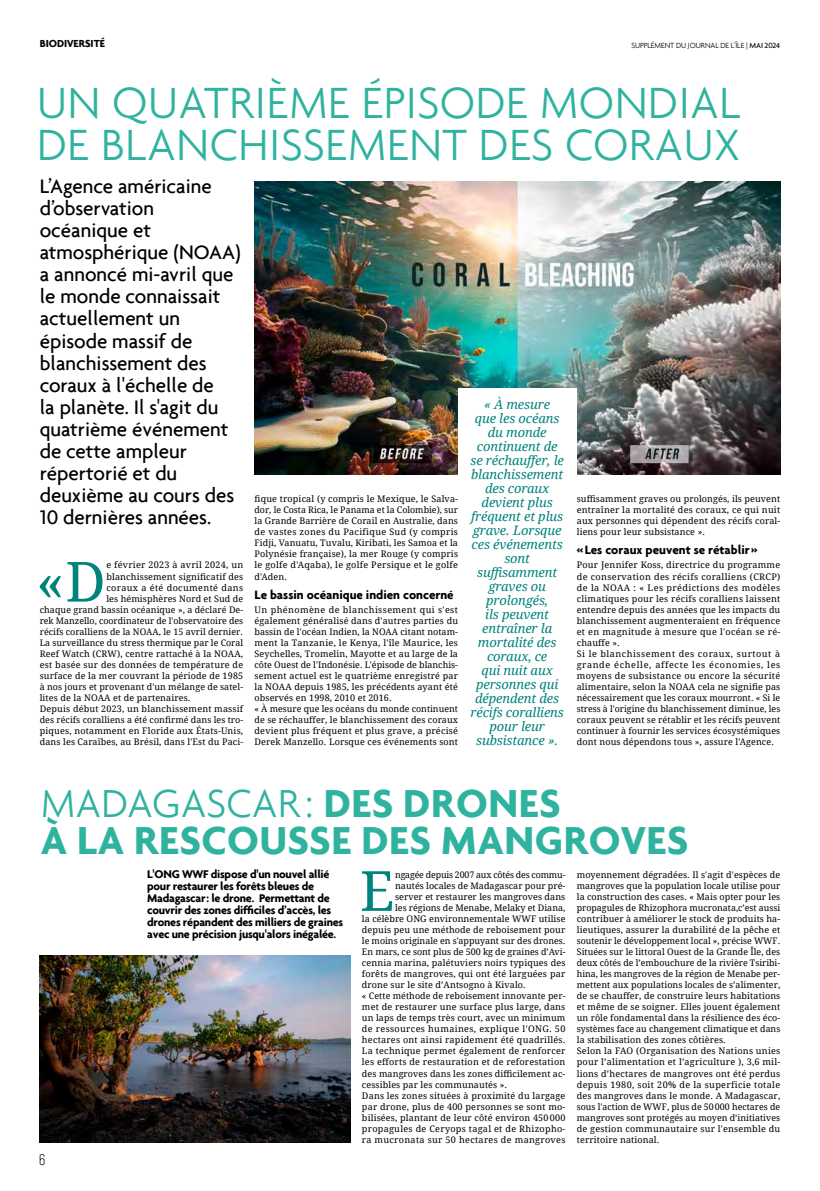
<style>
.page{position:relative;width:820px;height:1191px;background:#fff}
.page>*{position:absolute;margin:0;border:0;box-sizing:border-box;transform-origin:0 0}
.t1{font:55.4px "Droid Serif";color:#00837c}
.t2{font:300 47px/42px "Agenda";letter-spacing:.015em;color:#2fb39f}
.t3{font:700 42px/37px "Agenda";letter-spacing:.015em;color:#2fb39f}
.t4{font:500 21px/22.1px "Agenda";color:#000}
.t5{font:15.5px "Bebas Neue Pro";color:#000}
.t6{font:italic 13px/14px "Droid Serif";letter-spacing:-.01em;color:#00837c;text-align:center}
.t7{font:700 13px "Agenda";color:#000}
.t8{font:700 12px/12px "Agenda";letter-spacing:-.02em;color:#000}
.t9{font:700 11px "Agenda";letter-spacing:-.005em;color:#000}
.t10{font:9px/11px "Droid Serif";letter-spacing:.015em;color:#000}
.t11{font:9px "Droid Serif";letter-spacing:.035em;color:#000}
.t12{font:9px "Droid Serif";letter-spacing:-.005em;color:#000}
.t13{font:9px "Droid Serif";letter-spacing:-.015em;color:#000}
.t14{font:9px "Droid Serif";letter-spacing:.04em;color:#000}
.t15{font:300 8px "Agenda";letter-spacing:-.005em;color:#000}
.s1{font-weight:500}
.s2{font-weight:300}
</style>
<div class="page">
<img style="left:254px;top:182px;width:526px;height:293px">
<img style="left:40px;top:955px;width:310px;height:187px">
<div style="left:457px;top:388px;width:119px;height:108px;background:#fff"></div>
<p class="t9" style="left:40px;top:37px;width:67px">BIODIVERSITÉ</p>
<p class="t15" style="left:631px;top:40px;width:150px">SUPPLÉMENT DU JOURNAL DE L’ÎLE | <span class="s1">MAI 2024</span></p>
<h2 class="t2" style="left:37px;top:81px;width:704px">UN QUATRIÈME ÉPISODE MONDIAL<br>DE BLANCHISSEMENT DES CORAUX</h2>
<p class="t4" style="left:40px;top:175px;width:202px">L’Agence américaine d’observation océanique et atmosphérique (NOAA) a annoncé mi-avril que le monde connaissait actuellement un épisode massif de blanchissement des coraux à l'échelle de<br>la planète. Il s'agit du quatrième événement de cette ampleur répertorié et du deuxième au cours des<br>10 dernières années.</p>
<h1 class="t1" style="left:36px;top:543px;width:71px">«D</h1>
<p class="t10" style="left:106px;top:559px;width:138px">e février 2023 à avril 2024, un</p>
<p class="t6" style="left:470px;top:397px;width:95px">« À mesure<br>que les océans du monde continuent de se réchauffer, le blanchissement des coraux devient plus fréquent et plus grave. Lorsque ces événements sont suffisamment graves ou prolongés,<br>ils peuvent entraîner la mortalité des coraux, ce<br>qui nuit aux personnes qui dépendent des récifs coralliens pour leur subsistance ».</p>
<p class="t10" style="left:254px;top:493px;width:205px;text-align:justify">fique tropical (y compris le Mexique, le Salva&shy;dor, le Costa Rica, le Panama et la Colombie), sur la Grande Barrière de Corail en Australie, dans de vastes zones du Pacifique Sud (y compris Fidji, Vanuatu, Tuvalu, Kiribati, les Samoa et la Polynésie française), la mer Rouge (y compris le golfe d'Aqaba), le golfe Persique et le golfe d'Aden.</p>
<h3 class="t7" style="left:254px;top:586px;width:201px">Le bassin océanique indien concerné</h3>
<p class="t10" style="left:254px;top:603px;width:205px">Un phénomène de blanchissement qui s'est également généralisé dans d'autres parties du bassin de l'océan Indien, la NOAA citant notam&shy;ment la Tanzanie, le Kenya, l'île Maurice, les Seychelles, Tromelin, Mayotte et au large de la côte Ouest de l'Indonésie. L'épisode de blanchis&shy;sement actuel est le quatrième enregistré par la NOAA depuis 1985, les précédents ayant été observés en 1998, 2010 et 2016.<br>« À mesure que les océans du monde continuent de se réchauffer, le blanchissement des coraux devient plus fréquent et plus grave, a précisé Derek Manzello. Lorsque ces événements sont</p>
<p class="t10" style="left:576px;top:493px;width:205px;text-align:justify">suffisamment graves ou prolongés, ils peuvent entraîner la mortalité des coraux, ce qui nuit aux personnes qui dépendent des récifs coral&shy;liens pour leur subsistance ».</p>
<h3 class="t7" style="left:576px;top:542px;width:182px">« Les coraux peuvent se rétablir »</h3>
<p class="t10" style="left:576px;top:559px;width:205px">Pour Jennifer Koss, directrice du programme de conservation des récifs coralliens (CRCP) de la NOAA : « Les prédictions des modèles climatiques pour les récifs coralliens laissent entendre depuis des années que les impacts du blanchissement augmenteraient en fréquence et en magnitude à mesure que l'océan se ré&shy;chauffe ».<br>Si le blanchissement des coraux, surtout à grande échelle, affecte les économies, les moyens de subsistance ou encore la sécurité alimentaire, selon la NOAA cela ne signifie pas nécessairement que les coraux mourront. « Si le stress à l'origine du blanchissement diminue, les coraux peuvent se rétablir et les récifs peuvent continuer à fournir les services écosystémiques dont nous dépendons tous », assure l'Agence.</p>
<p class="t10" style="left:106px;top:570px;width:138px">blanchissement significatif des</p>
<p class="t14" style="left:106px;top:581px;width:138px">coraux a été documenté dans</p>
<p class="t10" style="left:106px;top:592px;width:138px">les hémisphères Nord et Sud de</p>
<p class="t10" style="left:40px;top:603px;width:205px">chaque grand bassin océanique », a déclaré De-</p>
<p class="t10" style="left:40px;top:615px;width:205px">rek Manzello, coordinateur de l'observatoire des</p>
<p class="t10" style="left:40px;top:626px;width:205px">récifs coralliens de la NOAA, le 15 avril dernier.</p>
<p class="t10" style="left:40px;top:637px;width:205px">La surveillance du stress thermique par le Coral</p>
<p class="t10" style="left:40px;top:648px;width:205px">Reef Watch (CRW), centre rattaché à la NOAA,</p>
<p class="t10" style="left:40px;top:659px;width:205px">est basée sur des données de température de</p>
<p class="t10" style="left:40px;top:670px;width:205px">surface de la mer couvrant la période de 1985</p>
<p class="t10" style="left:40px;top:681px;width:205px">à nos jours et provenant d'un mélange de satel-</p>
<p class="t10" style="left:40px;top:692px;width:152px">lites de la NOAA et de partenaires.</p>
<p class="t10" style="left:40px;top:703px;width:205px">Depuis début 2023, un blanchissement massif</p>
<p class="t10" style="left:40px;top:714px;width:205px">des récifs coralliens a été confirmé dans les tro-</p>
<p class="t10" style="left:40px;top:725px;width:205px">piques, notamment en Floride aux États-Unis,</p>
<p class="t10" style="left:40px;top:736px;width:205px">dans les Caraïbes, au Brésil, dans l'Est du Paci-</p>
<h3 class="t3" style="left:41px;top:784px;width:648px"><span class="s2">MADAGASCAR :</span> DES DRONES<br>À LA RESCOUSSE DES MANGROVES</h3>
<p class="t10" style="left:576px;top:868px;width:205px">moyennement dégradées. Il s'agit d'espèces de mangroves que la population locale utilise pour la construction des cases. « Mais opter pour les propagules de Rhizophora mucronata,c’est aussi contribuer à améliorer le stock de produits ha&shy;lieutiques, assurer la durabilité de la pêche et soutenir le développement local », précise WWF.<br>Situées sur le littoral Ouest de la Grande Île, des deux côtés de l’embouchure de la rivière Tsiribi&shy;hina, les mangroves de la région de Menabe per&shy;mettent aux populations locales de s’alimenter, de se chauffer, de construire leurs habitations et même de se soigner. Elles jouent également un rôle fondamental dans la résilience des éco&shy;systèmes face au changement climatique et dans la stabilisation des zones côtières.<br>Selon la FAO (Organisation des Nations unies pour l’alimentation et l’agriculture ), 3,6 mil&shy;lions d’hectares de mangroves ont été perdus depuis 1980, soit 20% de la superficie totale des mangroves dans le monde. A Madagascar, sous l'action de WWF, plus de 50000 hectares de mangroves sont protégés au moyen d’initiatives de gestion communautaire sur l'ensemble du territoire national.</p>
<h3 class="t8" style="left:147px;top:867px;width:197px">L'ONG WWF dispose d'un nouvel allié pour restaurer les forêts bleues de Madagascar : le drone. Permettant de couvrir des zones difficiles d’accès, les drones répandent des milliers de graines avec une précision jusqu'alors inégalée.</h3>
<h1 class="t1" style="left:360px;top:852px;width:36px">E</h1>
<p class="t13" style="left:395px;top:868px;width:172px">ngagée depuis 2007 aux côtés des commu-</p>
<p class="t10" style="left:395px;top:879px;width:172px">nautés locales de Madagascar pour pré-</p>
<p class="t10" style="left:395px;top:891px;width:172px">server et restaurer les mangroves dans</p>
<p class="t10" style="left:395px;top:902px;width:172px">les régions de Menabe, Melaky et Diana,</p>
<p class="t10" style="left:362px;top:913px;width:205px">la célèbre ONG environnementale WWF utilise</p>
<p class="t10" style="left:362px;top:924px;width:205px">depuis peu une méthode de reboisement pour</p>
<p class="t12" style="left:362px;top:934px;width:205px">le moins originale en s'appuyant sur des drones.</p>
<p class="t10" style="left:362px;top:946px;width:205px">En mars, ce sont plus de 500 kg de graines d’Avi-</p>
<p class="t10" style="left:362px;top:957px;width:205px">cennia marina, palétuviers noirs typiques des</p>
<p class="t10" style="left:362px;top:968px;width:205px">forêts de mangroves, qui ont été larguées par</p>
<p class="t10" style="left:362px;top:979px;width:165px">drone sur le site d’Antsogno à Kivalo.</p>
<p class="t10" style="left:362px;top:990px;width:205px">« Cette méthode de reboisement innovante per-</p>
<p class="t10" style="left:362px;top:1001px;width:205px">met de restaurer une surface plus large, dans</p>
<p class="t10" style="left:362px;top:1012px;width:205px">un laps de temps très court, avec un minimum</p>
<p class="t11" style="left:362px;top:1023px;width:205px">de ressources humaines, explique l'ONG. 50</p>
<p class="t10" style="left:362px;top:1034px;width:205px">hectares ont ainsi rapidement été quadrillés.</p>
<p class="t10" style="left:362px;top:1045px;width:205px">La technique permet également de renforcer</p>
<p class="t10" style="left:362px;top:1056px;width:205px">les efforts de restauration et de reforestation</p>
<p class="t10" style="left:362px;top:1067px;width:205px">des mangroves dans les zones difficilement ac-</p>
<p class="t10" style="left:362px;top:1078px;width:147px">cessibles par les communautés ».</p>
<p class="t10" style="left:362px;top:1089px;width:205px">Dans les zones situées à proximité du largage</p>
<p class="t10" style="left:362px;top:1100px;width:205px">par drone, plus de 400 personnes se sont mo-</p>
<p class="t10" style="left:362px;top:1111px;width:205px">bilisées, plantant de leur côté environ 450 000</p>
<p class="t10" style="left:362px;top:1122px;width:205px">propagules de Ceryops tagal et de Rhizopho-</p>
<p class="t11" style="left:362px;top:1133px;width:205px">ra mucronata sur 50 hectares de mangroves</p>
<h3 class="t5" style="left:39px;top:1151px;width:8px">6</h3>
</div>
